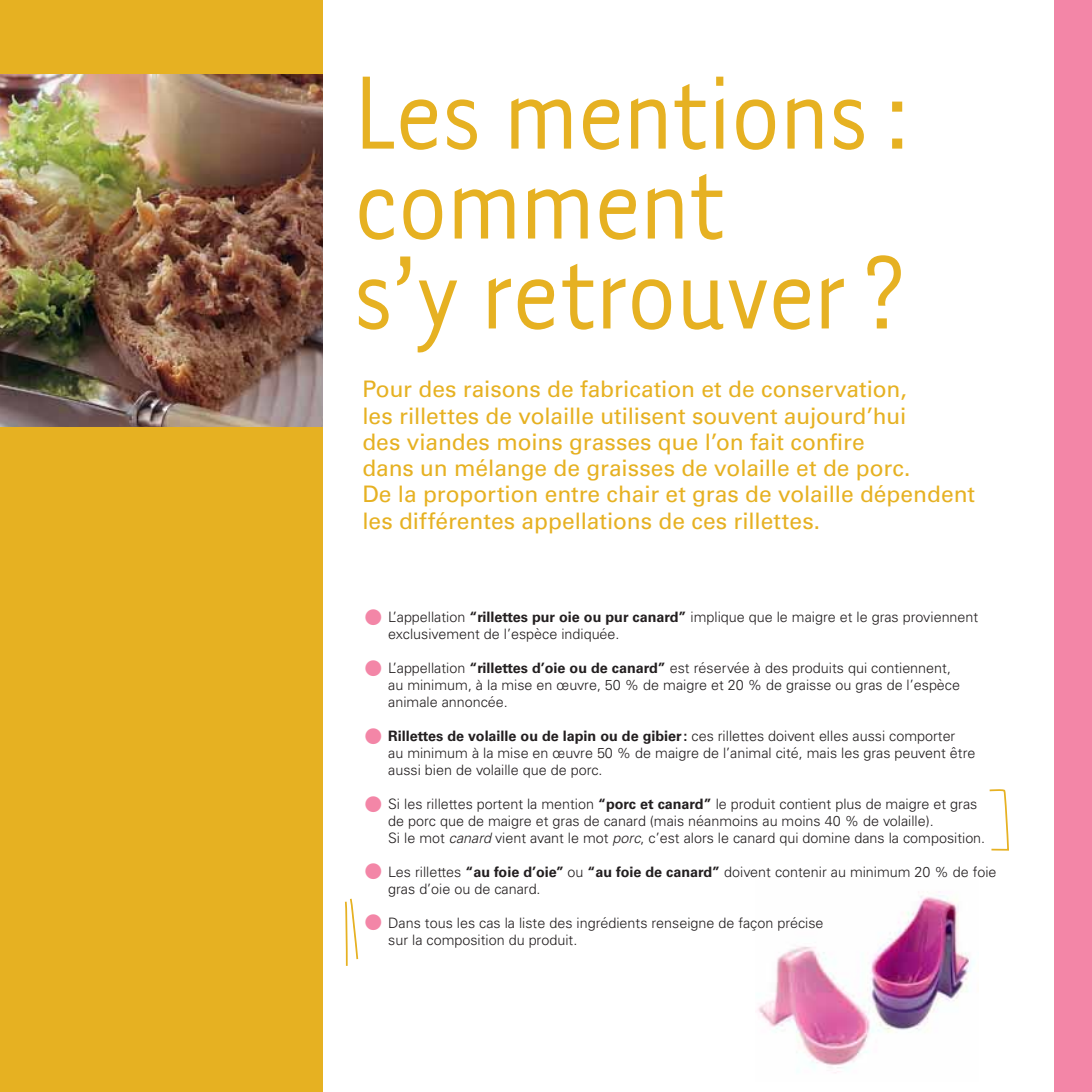
<style>
.page{position:relative;width:1092px;height:1092px;background:#fff}
.page>*{position:absolute;margin:0;border:0;box-sizing:border-box;transform-origin:0 0}
.t1{font:119.88px/90px "Tarzana Narrow";letter-spacing:-.03em;color:#e6b122}
.t2{font:22.75px/26.2px "Univers";color:#e6b122}
.t3{font:300 14.35px/17px "Univers CE";color:#231f20}
.s1{font-size:43.75px;color:#f386a7}
.s2{font-weight:700}
.s3{font-style:italic}
</style>
<div class="page">
<img style="left:757px;top:891px;width:217px;height:182px">
<div style="left:1054px;top:0;width:37px;height:1091px;background:#f386a7"></div>
<div style="left:0;top:0;width:322px;height:1091px;background:#e6b122"></div>
<img style="left:0;top:74px;width:322px;height:353px">
<svg style="left:345px;top:898px;width:14px;height:68px"></svg>
<svg style="left:989px;top:789px;width:20px;height:62px"></svg>
<h1 class="t1" style="left:352px;top:75px;width:560px">Les mentions : comment<br>s’y retrouver ?</h1>
<p class="t2" style="left:362px;top:378px;width:614px">Pour des raisons de fabrication et de conservation,<br>les rillettes de volaille utilisent souvent aujourd’hui<br>des viandes moins grasses que l’on fait confire<br>dans un mélange de graisses de volaille et de porc.<br>De la proportion entre chair et gras de volaille dépendent les différentes appellations de ces rillettes.</p>
<p class="t3" style="left:388px;top:610px;width:591px;text-indent:-26px"><span class="s1">•</span> L’appellation <span class="s2">“rillettes pur oie ou pur canard”</span> implique que le maigre et le gras proviennent exclusivement de l’espèce indiquée.</p>
<p class="t3" style="left:388px;top:661px;width:573px;text-indent:-26px"><span class="s1">•</span> L’appellation <span class="s2">“rillettes d’oie ou de canard”</span> est réservée à des produits qui contiennent, au minimum, à la mise en œuvre, 50 % de maigre et 20 % de graisse ou gras de l’espèce animale annoncée.</p>
<p class="t3" style="left:388px;top:729px;width:588px;text-indent:-26px"><span class="s1">•</span> <span class="s2">Rillettes de volaille ou de lapin ou de gibier :</span> ces rillettes doivent elles aussi comporter<br>au minimum à la mise en œuvre 50 % de maigre de l’animal cité, mais les gras peuvent être aussi bien de volaille que de porc.</p>
<p class="t3" style="left:388px;top:797px;width:598px;text-indent:-26px"><span class="s1">•</span> Si les rillettes portent la mention <span class="s2">“porc et canard”</span> le produit contient plus de maigre et gras de porc que de maigre et gras de canard (mais néanmoins au moins 40 % de volaille).<br>Si le mot <span class="s3">canard</span> vient avant le mot <span class="s3">porc</span>, c’est alors le canard qui domine dans la composition.</p>
<p class="t3" style="left:388px;top:865px;width:609px;text-indent:-26px"><span class="s1">•</span> Les rillettes <span class="s2">“au foie d’oie”</span> ou <span class="s2">“au foie de canard”</span> doivent contenir au minimum 20 % de foie gras d’oie ou de canard.</p>
<p class="t3" style="left:388px;top:916px;width:437px;text-indent:-26px"><span class="s1">•</span> Dans tous les cas la liste des ingrédients renseigne de façon précise sur la composition du produit.</p>
</div>
